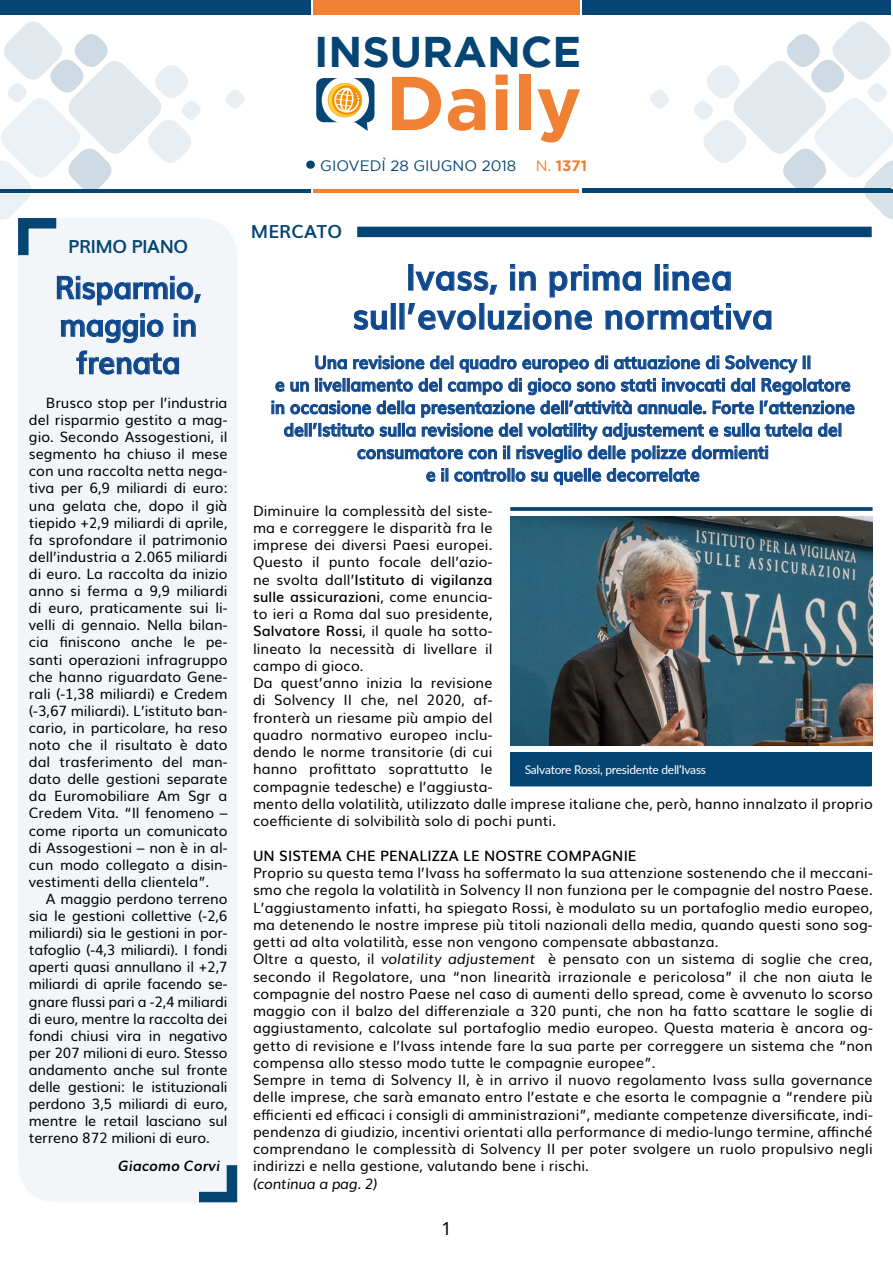
<style>
.page{position:relative;width:893px;height:1263px;background:#fff}
.page>*{position:absolute;margin:0;border:0;box-sizing:border-box;transform-origin:0 0}
.t1{font:700 76.05px "Gotham";color:#f08033}
.t2{font:700 42.9px "Gotham";color:#054573}
.t3{font:700 36px/39px "Muli";color:#0f488c;text-align:center;scale:.95 1}
.t4{font:700 31.5px/37.5px "Muli";letter-spacing:-.02em;color:#0f488c;text-align:center;scale:.95 1}
.t5{font:700 18px/22.5px "Muli";letter-spacing:-.01em;color:#0f488c;text-align:center;scale:.95 1}
.t6{font:700 18px "Muli";letter-spacing:-.025em;color:#054573}
.t7{font:700 18px "Muli";color:#054573}
.t8{font:18px "Noto Sans";color:#000}
.t9{font:15px "Gotham";color:#054573}
.t10{font:700 15px "Gotham";color:#f08033}
.t11{font:14.25px/17.1px "Muli";letter-spacing:.01em;color:#000;text-align:justify}
.t12{font:600 14.25px "Muli";letter-spacing:.01em;color:#000}
.t13{font:italic 14.25px "Muli";letter-spacing:-.02em;color:#000}
.t14{font:italic 700 14.25px "Muli";color:#000}
.t15{font:12px "Lato";letter-spacing:-.02em;color:#fff}
.s1{font-weight:400}
.s2{font-weight:600}
.s3{font-style:italic}
</style>
<div class="page">
<div style="left:0;top:0;width:310px;height:15px;background:#054573"></div>
<div style="left:583px;top:0;width:308px;height:14px;background:#054573"></div>
<div style="left:313px;top:0;width:267px;height:15px;background:#f08033"></div>
<hr style="left:0;top:189px;width:310px;height:3px;background:#054573">
<hr style="left:583px;top:188px;width:308px;height:4px;background:#054573">
<hr style="left:314px;top:189px;width:265px;height:3px;background:#f08033">
<div style="left:316px;top:78px;width:58px;height:44px;background:#054573;border-radius:8px"></div>
<div style="left:322px;top:77px;width:47px;height:47px;background:#fff;border-radius:50%"></div>
<svg style="left:328px;top:83px;width:40px;height:48px"></svg>
<div style="left:306px;top:161px;width:9px;height:8px;background:#054573;border-radius:50%"></div>
<svg style="left:225px;top:90px;width:20px;height:19px"></svg>
<svg style="left:650px;top:90px;width:19px;height:19px"></svg>
<div style="left:18px;top:218px;width:219px;height:984px;background:#f3f6f8;border-radius:38px"></div>
<svg style="left:0;top:21px;width:203px;height:235px"></svg>
<svg style="left:199px;top:1165px;width:39px;height:38px"></svg>
<svg style="left:57px;top:276px;width:144px;height:30px"></svg>
<svg style="left:61px;top:313px;width:103px;height:30px"></svg>
<svg style="left:174px;top:313px;width:22px;height:24px"></svg>
<svg style="left:76px;top:350px;width:103px;height:25px"></svg>
<svg style="left:691px;top:14px;width:202px;height:206px"></svg>
<svg style="left:353px;top:310px;width:34px;height:20px"></svg>
<div style="left:391px;top:303px;width:5px;height:26px;border:1px solid #0f488c"></div>
<svg style="left:407px;top:264px;width:365px;height:66px"></svg>
<svg style="left:272px;top:355px;width:582px;height:130px"></svg>
<div style="left:357px;top:227px;width:515px;height:10px;background:#054573"></div>
<img style="left:511px;top:517px;width:361px;height:229px">
<svg style="left:510px;top:507px;width:363px;height:4px"></svg>
<div style="left:510px;top:752px;width:362px;height:34px;background:#054573"></div>
<p class="t6" style="left:68px;top:232px;width:122px">PRIMO PIANO</p>
<h3 class="t4" style="left:55px;top:267px;width:156px">Risparmio, maggio in frenata</h3>
<p class="t11" style="left:29px;top:393px;width:200px;text-indent:17px">Brusco stop per l’industria del risparmio gestito a mag&shy;gio. Secondo Assogestioni, il segmento ha chiuso il mese con una raccolta netta nega&shy;tiva per 6,9 miliardi di euro: una gelata che, dopo il già tiepido +2,9 miliardi di aprile, fa sprofondare il patrimonio dell’industria a 2.065 miliardi di euro. La raccolta da inizio anno si ferma a 9,9 miliardi di euro, praticamente sui li&shy;velli di gennaio. Nella bilan&shy;cia finiscono anche le pe&shy;santi operazioni infragruppo che hanno riguardato Gene&shy;rali (-1,38 miliardi) e Credem (-3,67 miliardi). L’istituto ban&shy;cario, in particolare, ha reso noto che il risultato è dato dal trasferimento del man&shy;dato delle gestioni separate da Euromobiliare Am Sgr a Credem Vita. “Il fenomeno – come riporta un comunicato di Assogestioni – non è in al&shy;cun modo collegato a disin&shy;vestimenti della clientela”.</p>
<p class="t11" style="left:29px;top:889px;width:200px;text-indent:17px">A maggio perdono terreno sia le gestioni collettive (-2,6 miliardi) sia le gestioni in por&shy;tafoglio (-4,3 miliardi). I fondi aperti quasi annullano il +2,7 miliardi di aprile facendo se&shy;gnare flussi pari a -2,4 miliardi di euro, mentre la raccolta dei fondi chiusi vira in negativo per 207 milioni di euro. Stesso andamento anche sul fronte delle gestioni: le istituzionali perdono 3,5 miliardi di euro, mentre le retail lasciano sul terreno 872 milioni di euro.</p>
<p class="t14" style="left:118px;top:1154px;width:103px">Giacomo Corvi</p>
<h2 class="t2" style="left:314px;top:27px;width:269px">INSURANCE</h2>
<h1 class="t1" style="left:386px;top:59px;width:197px">Daily</h1>
<p class="t9" style="left:320px;top:157px;width:197px">GIOVEDÌ 28 GIUGNO 2018</p>
<p class="t10" style="left:536px;top:157px;width:53px"><span class="s1">N.</span> 1371</p>
<p class="t7" style="left:251px;top:217px;width:93px">MERCATO</p>
<h3 class="t3" style="left:353px;top:255px;width:444px">Ivass, in prima linea sull’evoluzione normativa</h3>
<p class="t5" style="left:271px;top:350px;width:617px">Una revisione del quadro europeo di attuazione di Solvency II<br>e un livellamento del campo di gioco sono stati invocati dal Regolatore in occasione della presentazione dell’attività annuale. Forte l’attenzione dell’Istituto sulla revisione del volatility adjustement e sulla tutela del consumatore con il risveglio delle polizze dormienti<br>e il controllo su quelle decorrelate</p>
<p class="t11" style="left:253px;top:501px;width:621px;text-align:left">Diminuire la complessità del siste-<br>ma e correggere le disparità fra le<br>imprese dei diversi Paesi europei.<br>Questo il punto focale dell’azio-<br>ne svolta dall’<span class="s2">Istituto di vigilanza<br>sulle assicurazioni</span>, come enuncia-<br>to ieri a Roma dal suo presidente,<br><span class="s2">Salvatore Rossi</span>, il quale ha sotto-<br>lineato la necessità di livellare il<br>campo di gioco.<br>Da quest’anno inizia la revisione<br>di Solvency II che, nel 2020, af-<br>fronterà un riesame più ampio del<br>quadro normativo europeo inclu-<br>dendo le norme transitorie (di cui<br>hanno profittato soprattutto le<br>compagnie tedesche) e l’aggiusta-<br>mento della volatilità, utilizzato dalle imprese italiane che, però, hanno innalzato il proprio coefficiente di solvibilità solo di pochi punti.</p>
<p class="t12" style="left:253px;top:844px;width:385px">UN SISTEMA CHE PENALIZZA LE NOSTRE COMPAGNIE</p>
<p class="t11" style="left:253px;top:863px;width:621px;text-align:left">Proprio su questa tema l’Ivass ha soffermato la sua attenzione sostenendo che il meccani&shy;smo che regola la volatilità in Solvency II non funziona per le compagnie del nostro Paese.<br>L’aggiustamento infatti, ha spiegato Rossi, è modulato su un portafoglio medio europeo, ma detenendo le nostre imprese più titoli nazionali della media, quando questi sono sog&shy;getti ad alta volatilità, esse non vengono compensate abbastanza.<br>Oltre a questo, il <span class="s3">volatility adjustement</span> è pensato con un sistema di soglie che crea, secondo il Regolatore, una “non linearità irrazionale e pericolosa” il che non aiuta le compagnie del nostro Paese nel caso di aumenti dello spread, come è avvenuto lo scorso maggio con il balzo del differenziale a 320 punti, che non ha fatto scattare le soglie di aggiustamento, calcolate sul portafoglio medio europeo. Questa materia è ancora og&shy;getto di revisione e l’Ivass intende fare la sua parte per correggere un sistema che “non compensa allo stesso modo tutte le compagnie europee”.<br>Sempre in tema di Solvency II, è in arrivo il nuovo regolamento Ivass sulla governance delle imprese, che sarà emanato entro l’estate e che esorta le compagnie a “rendere più efficienti ed efficaci i consigli di amministrazioni”, mediante competenze diversificate, indi&shy;pendenza di giudizio, incentivi orientati alla performance di medio-lungo termine, affinché comprendano le complessità di Solvency II per poter svolgere un ruolo propulsivo negli indirizzi e nella gestione, valutando bene i rischi.</p>
<p class="t13" style="left:253px;top:1172px;width:126px">(continua a pag. 2)</p>
<p class="t15" style="left:525px;top:761px;width:183px">Salvatore Rossi, presidente dell’Ivass</p>
<p class="t8" style="left:441px;top:1216px;width:12px">1</p>
</div>
